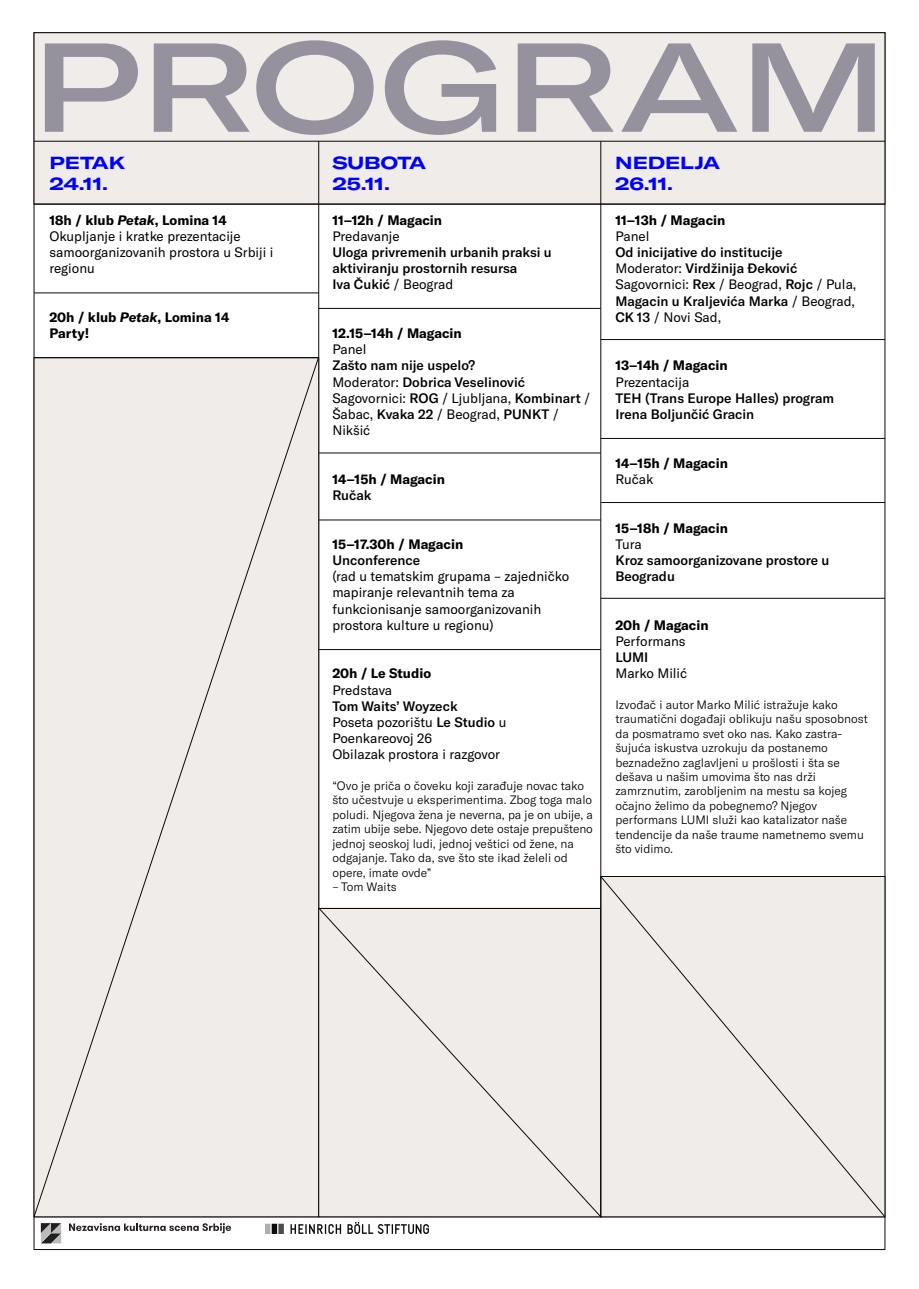
<style>
.page{position:relative;width:919px;height:1289px;background:#fff}
.page>*{position:absolute;margin:0;border:0;box-sizing:border-box;transform-origin:0 0}
.t1{font:700 expanded 17.25px/20.7px "GT America";color:#00f}
.t2{font:500 13.5px/16.2px "GT America";color:#000}
.t3{font:13.5px/16.2px "GT America";color:#000}
.t4{font:700 13.5px/16.2px "GT America";color:#000}
.t5{font:300 12px/14.4px "GT America";color:#000}
.s1{font-weight:700}
.s2{font-weight:700;font-style:italic}
.s3{font-style:italic}
.s4{font-weight:400}
.s5{font-weight:500}
</style>
<div class="page">
<div style="left:34px;top:32px;width:851px;height:172px;background:#efecea;border:1px solid #0f0708"></div>
<svg style="left:45px;top:43px;width:93px;height:89px"></svg>
<svg style="left:154px;top:43px;width:96px;height:89px"></svg>
<svg style="left:256px;top:40px;width:117px;height:95px"></svg>
<svg style="left:385px;top:40px;width:111px;height:95px"></svg>
<svg style="left:517px;top:43px;width:96px;height:89px"></svg>
<svg style="left:621px;top:43px;width:116px;height:89px"></svg>
<svg style="left:752px;top:43px;width:122px;height:89px"></svg>
<hr style="left:34px;top:204px;width:850px;height:1px;background:#0f0708">
<hr style="left:34px;top:292px;width:285px;height:1px;background:#0f0708">
<hr style="left:600px;top:339px;width:284px;height:1px;background:#0f0708">
<hr style="left:600px;top:438px;width:284px;height:1px;background:#0f0708">
<hr style="left:601px;top:502px;width:283px;height:1px;background:#0f0708">
<hr style="left:600px;top:598px;width:284px;height:1px;background:#0f0708">
<hr style="left:34px;top:141px;width:850px;height:1px;background:#0f0708">
<div style="left:33px;top:357px;width:285px;height:860px;background:#efecea"></div>
<svg style="left:318px;top:141px;width:283px;height:1077px"></svg>
<div style="left:600px;top:875px;width:285px;height:342px;background:#efecea"></div>
<img style="left:265px;top:1222px;width:163px;height:11px">
<svg style="left:69px;top:1223px;width:162px;height:10px"></svg>
<svg style="left:41px;top:1223px;width:20px;height:20px"></svg>
<h1 class="t1" style="left:49px;top:153px;width:77px">PETAK<br>24.11.</h1>
<h1 class="t1" style="left:332px;top:153px;width:95px">SUBOTA<br>25.11.</h1>
<h1 class="t1" style="left:615px;top:153px;width:106px">NEDELJA<br>26.11.</h1>
<p class="t3" style="left:49px;top:212px;width:225px"><span class="s1">18h / klub</span> <span class="s2">Petak</span><span class="s1">, Lomina 14<br></span>Okupljanje i kratke prezentacije samoorganizovanih prostora u Srbiji i regionu</p>
<p class="t4" style="left:49px;top:309px;width:181px">20h / klub <span class="s3">Petak</span>, Lomina 14<br>Party!</p>
<p class="t4" style="left:332px;top:211px;width:111px">11–12h / Magacin</p>
<p class="t3" style="left:332px;top:228px;width:69px">Predavanje</p>
<p class="t2" style="left:332px;top:244px;width:221px">Uloga privremenih urbanih praksi u aktiviranju prostornih resursa<br>Iva Čukić <span class="s4">/ Beograd</span></p>
<p class="t4" style="left:332px;top:325px;width:131px">12.15–14h / Magacin</p>
<p class="t3" style="left:332px;top:341px;width:36px">Panel</p>
<p class="t2" style="left:332px;top:357px;width:259px">Zašto nam nije uspelo?<br><span class="s4">Moderator:</span> Dobrica Veselinović<br><span class="s4">Sagovornici:</span> ROG <span class="s4">/ Ljubljana,</span> Kombinart <span class="s4">/<br>Šabac,</span> Kvaka 22 <span class="s4">/ Beograd,</span> PUNKT <span class="s4">/<br>Nikšić</span></p>
<p class="t4" style="left:332px;top:471px;width:114px">14–15h / Magacin</p>
<p class="t2" style="left:332px;top:487px;width:41px">Ručak</p>
<p class="t4" style="left:332px;top:535px;width:132px">15–17.30h / Magacin</p>
<p class="t2" style="left:332px;top:552px;width:89px">Unconference</p>
<p class="t3" style="left:332px;top:568px;width:238px">(rad u tematskim grupama – zajedničko mapiranje relevantnih tema za funkcionisanje samoorganizovanih prostora kulture u regionu)</p>
<p class="t4" style="left:332px;top:665px;width:100px">20h / Le Studio</p>
<p class="t3" style="left:332px;top:681px;width:61px">Predstava</p>
<p class="t3" style="left:332px;top:698px;width:176px"><span class="s5">Tom Waits’ Woyzeck<br></span>Poseta pozorištu <span class="s5">Le Studio</span> u<br>Poenkareovoj 26<br>Obilazak prostora i razgovor</p>
<p class="t5" style="left:332px;top:778px;width:262px">“Ovo je priča o čoveku koji zarađuje novac tako što učestvuje u eksperimentima. Zbog toga malo poludi. Njegova žena je neverna, pa je on ubije, a zatim ubije sebe. Njegovo dete ostaje prepušteno jednoj seoskoj ludi, jednoj veštici od žene, na odgajanje. Tako da, sve što ste ikad želeli od opere, imate ovde”</p>
<p class="t5" style="left:332px;top:879px;width:66px">– Tom Waits</p>
<p class="t4" style="left:615px;top:211px;width:111px">11–13h / Magacin</p>
<p class="t3" style="left:615px;top:228px;width:36px">Panel</p>
<p class="t2" style="left:615px;top:244px;width:242px">Od inicijative do institucije<br><span class="s4">Moderator:</span> Virdžinija Đeković<br><span class="s4">Sagovornici:</span> Rex <span class="s4">/ Beograd,</span> Rojc <span class="s4">/ Pula,<br></span>Magacin u Kraljevića Marka <span class="s4">/ Beograd,<br></span>CK 13 <span class="s4">/ Novi Sad,</span></p>
<p class="t4" style="left:615px;top:357px;width:114px">13–14h / Magacin</p>
<p class="t3" style="left:615px;top:374px;width:75px">Prezentacija</p>
<p class="t2" style="left:615px;top:390px;width:220px">TEH (Trans Europe Halles) program<br>Irena Boljunčić Gracin</p>
<p class="t4" style="left:615px;top:454px;width:114px">14–15h / Magacin</p>
<p class="t3" style="left:615px;top:471px;width:40px">Ručak</p>
<p class="t4" style="left:615px;top:519px;width:114px">15–18h / Magacin</p>
<p class="t3" style="left:615px;top:536px;width:28px">Tura</p>
<p class="t2" style="left:615px;top:552px;width:216px">Kroz samoorganizovane prostore u<br>Beogradu</p>
<p class="t4" style="left:615px;top:616px;width:95px">20h / Magacin</p>
<p class="t3" style="left:615px;top:633px;width:72px">Performans</p>
<p class="t2" style="left:615px;top:649px;width:34px">LUMI</p>
<p class="t3" style="left:615px;top:665px;width:73px">Marko Milić</p>
<p class="t5" style="left:615px;top:697px;width:254px">Izvođač i autor Marko Milić istražuje kako traumatični događaji oblikuju našu sposobnost da posmatramo svet oko nas. Kako zastra&shy;šujuća iskustva uzrokuju da postanemo beznadežno zaglavljeni u prošlosti i šta se dešava u našim umovima što nas drži zamrznutim, zarobljenim na mestu sa kojeg očajno želimo da pobegnemo? Njegov performans LUMI služi kao katalizator naše tendencije da naše traume nametnemo svemu što vidimo.</p>
</div>
